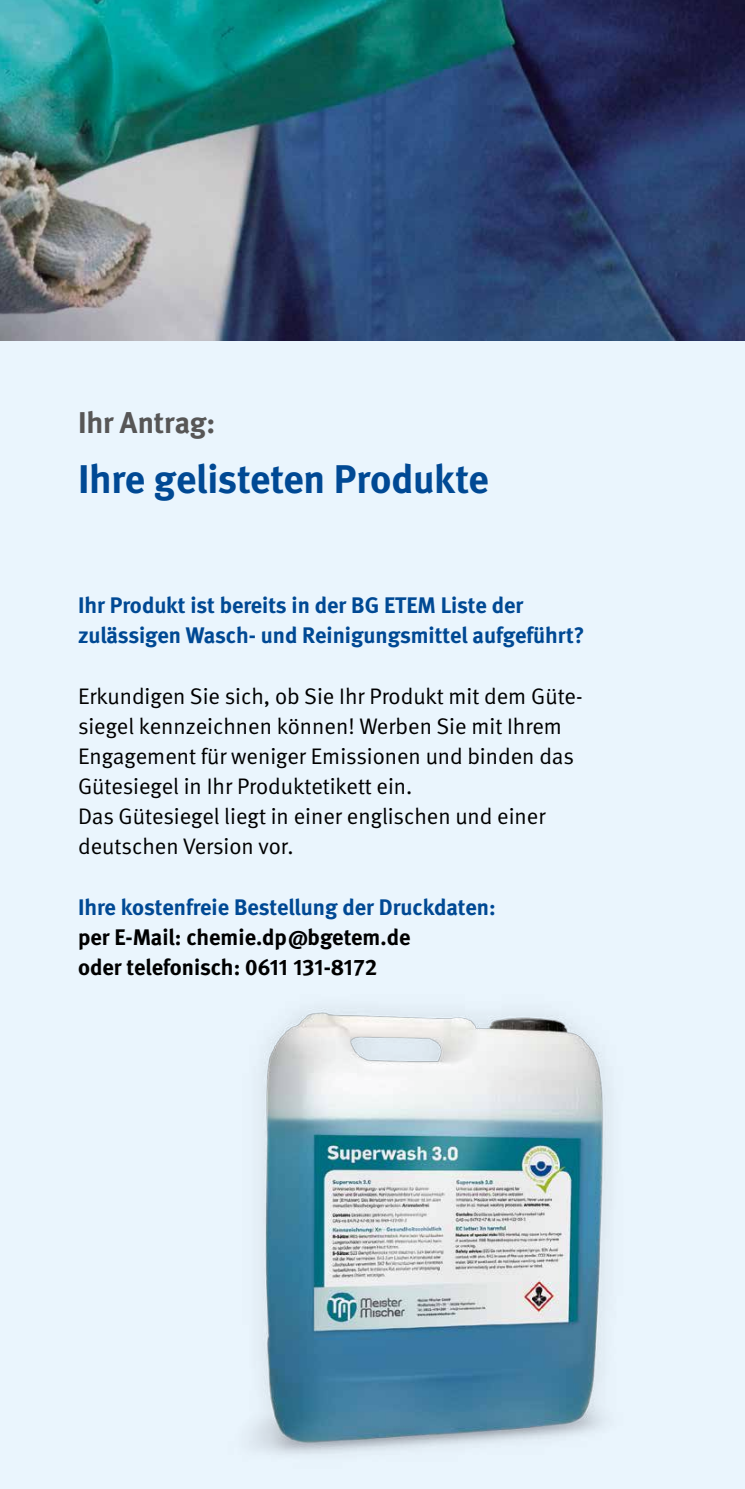
<style>
.page{position:relative;width:745px;height:1489px;background:#fff}
.page>*{position:absolute;margin:0;border:0;box-sizing:border-box;transform-origin:0 0}
.t1{font:700 40px "DGUV Meta";letter-spacing:-.005em;color:#004994}
.t2{font:700 30px "DGUV Meta";letter-spacing:-.005em;color:#575656}
.t3{font:22.5px/30.2px "DGUV Meta";color:#000}
.t4{font:700 22.5px/30.2px "DGUV Meta";color:#004994}
.t5{font:700 22.5px/30.2px "DGUV Meta";color:#000}
</style>
<div class="page">
<div style="left:0;top:0;width:744px;height:1488px;background:#eaf5fd"></div>
<img style="left:0;top:0;width:744px;height:340px">
<img style="left:249px;top:1008px;width:360px;height:447px">
<h2 class="t2" style="left:78px;top:404px;width:139px">Ihr Antrag:</h2>
<h1 class="t1" style="left:78px;top:455px;width:412px">Ihre gelisteten Produkte</h1>
<p class="t4" style="left:78px;top:591px;width:507px">Ihr Produkt ist bereits in der BG ETEM Liste der zulässigen Wasch- und Reinigungsmittel aufgeführt?</p>
<p class="t3" style="left:78px;top:681px;width:505px">Erkundigen Sie sich, ob Sie Ihr Produkt mit dem Güte&shy;siegel kennzeichnen können! Werben Sie mit Ihrem Engagement für weniger Emissionen und binden das Gütesiegel in Ihr Produktetikett ein.<br>Das Gütesiegel liegt in einer englischen und einer deutschen Version vor.</p>
<p class="t4" style="left:78px;top:892px;width:419px">Ihre kostenfreie Bestellung der Druckdaten:</p>
<p class="t5" style="left:78px;top:922px;width:334px">per E-Mail: chemie.dp@bgetem.de oder telefonisch: 0611 131-8172</p>
</div>
